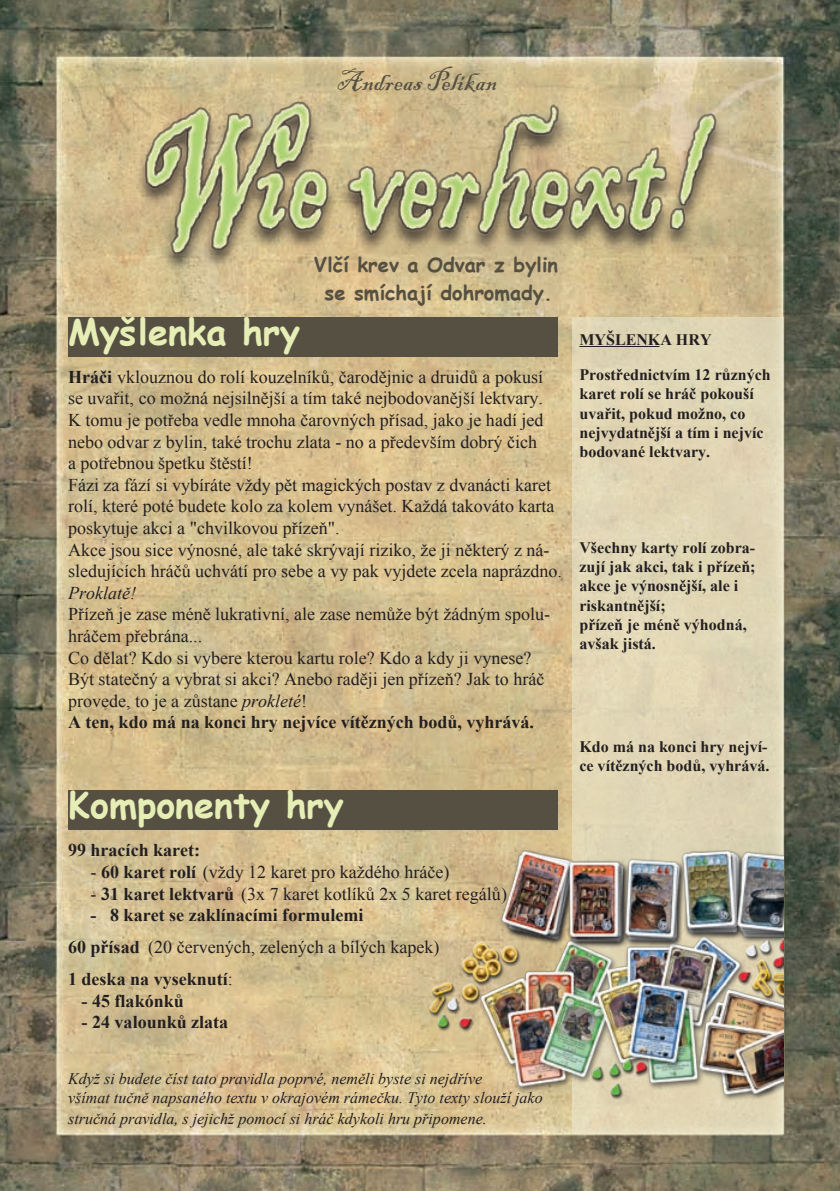
<style>
.page{position:relative;width:840px;height:1191px;background:#fff}
.page>*{position:absolute;margin:0;border:0;box-sizing:border-box;transform-origin:0 0}
.t1{font:700 36px "Comic Sans MS";color:#e6eeb6}
.t2{font:28px "Blackadder ITC";color:#565043}
.t3{font:700 20px/28px "Comic Sans MS";color:#565043;text-align:center}
.t4{font:18px/21.6px "Times New Roman";color:#231f20}
.t5{font:700 18px/32px "Times New Roman";color:#231f20}
.t6{font:italic 18px "Times New Roman";color:#231f20}
.t7{font:700 16px/19.2px "Times New Roman";color:#231f20}
.t8{font:italic 16px/19.2px "Times New Roman";color:#231f20}
.s1{font-weight:700}
.s2{font-style:italic}
.s3{font-weight:400}
</style>
<div class="page">
<img style="left:0;top:0;width:839px;height:1191px">
<div style="left:571px;top:317px;width:211px;height:817px;background:#e0d6b5"></div>
<div style="left:132px;top:100px;width:596px;height:176px;background:#231f20;opacity:.75"></div>
<img style="left:136px;top:100px;width:592px;height:160px">
<div style="left:68px;top:317px;width:489px;height:40px;background:#565043"></div>
<div style="left:68px;top:789px;width:489px;height:40px;background:#565043"></div>
<img style="left:420px;top:843px;width:362px;height:262px">
<hr style="left:579px;top:346px;width:80px;height:1px;background:#231f20">
<h2 class="t2" style="left:337px;top:65px;width:161px">Andreas Pelikan</h2>
<h1 class="t1" style="left:68px;top:306px;width:233px">Myšlenka hry</h1>
<p class="t3" style="left:314px;top:250px;width:245px">Vlčí krev a Odvar z bylin se smíchají dohromady.</p>
<p class="t4" style="left:68px;top:365px;width:495px"><span class="s1">Hráči</span> vklouznou do rolí kouzelníků, čarodějnic a druidů a pokusí se uvařit, co možná nejsilnější a tím také nejbodovanější lektvary.<br>K tomu je potřeba vedle mnoha čarovných přísad, jako je hadí jed nebo odvar z bylin, také trochu zlata - no a především dobrý čich<br>a potřebnou špetku štěstí!<br>Fázi za fází si vybíráte vždy pět magických postav z dvanácti karet rolí, které poté budete kolo za kolem vynášet. Každá takováto karta poskytuje akci a "chvilkovou přízeň".<br>Akce jsou sice výnosné, ale také skrývají riziko, že ji některý z ná&shy;sledujících hráčů uchvátí pro sebe a vy pak vyjdete zcela naprázdno.</p>
<p class="t6" style="left:68px;top:580px;width:69px">Proklatě!</p>
<p class="t4" style="left:68px;top:603px;width:483px">Přízeň je zase méně lukrativní, ale zase nemůže být žádným spolu&shy;hráčem přebrána...<br>Co dělat? Kdo si vybere kterou kartu role? Kdo a kdy ji vynese?<br>Být statečný a vybrat si akci? Anebo raději jen přízeň? Jak to hráč provede, to je a zůstane <span class="s2">prokleté</span>!<br><span class="s1">A ten, kdo má na konci hry nejvíce vítězných bodů, vyhrává.</span></p>
<h1 class="t1" style="left:68px;top:778px;width:277px">Komponenty hry</h1>
<p class="t5" style="left:68px;top:834px;width:133px">99 hracích karet:</p>
<p class="t4" style="left:91px;top:860px;width:360px">- <span class="s1">60 karet rolí</span> (vždy 12 karet pro každého hráče)</p>
<p class="t4" style="left:91px;top:882px;width:417px">- <span class="s1">31 karet lektvarů</span> (3x 7 karet kotlíků 2x 5 karet regálů)</p>
<p class="t5" style="left:68px;top:898px;width:372px;text-indent:22px">- 8 karet se zaklínacími formulemi<br>60 přísad <span class="s3">(20 červených, zelených a bílých kapek)<br></span>1 deska na vyseknutí<span class="s3">:</span></p>
<p class="t5" style="left:82px;top:984px;width:104px">- 45 flakónků</p>
<p class="t5" style="left:82px;top:1006px;width:148px">- 24 valounků zlata</p>
<p class="t8" style="left:68px;top:1068px;width:476px">Když si budete číst tato pravidla poprvé, neměli byste si nejdříve<br>všímat tučně napsaného textu v okrajovém rámečku. Tyto texty slouží jako</p>
<p class="t8" style="left:68px;top:1108px;width:420px">stručná pravidla, s jejichž pomocí si hráč kdykoli hru připomene.</p>
<p class="t7" style="left:579px;top:329px;width:133px">MYŠLENKA HRY</p>
<p class="t7" style="left:579px;top:365px;width:193px">Prostřednictvím 12 různých karet rolí se hráč pokouší uvařit, pokud možno, co nejvydatnější a tím i nejvíc bodované lektvary.</p>
<p class="t7" style="left:579px;top:537px;width:177px">Všechny karty rolí zobra&shy;zují jak akci, tak i přízeň; akce je výnosnější, ale i riskantnější;<br>přízeň je méně výhodná, avšak jistá.</p>
<p class="t7" style="left:579px;top:736px;width:191px">Kdo má na konci hry nejví&shy;ce vítězných bodů, vyhrává.</p>
</div>
